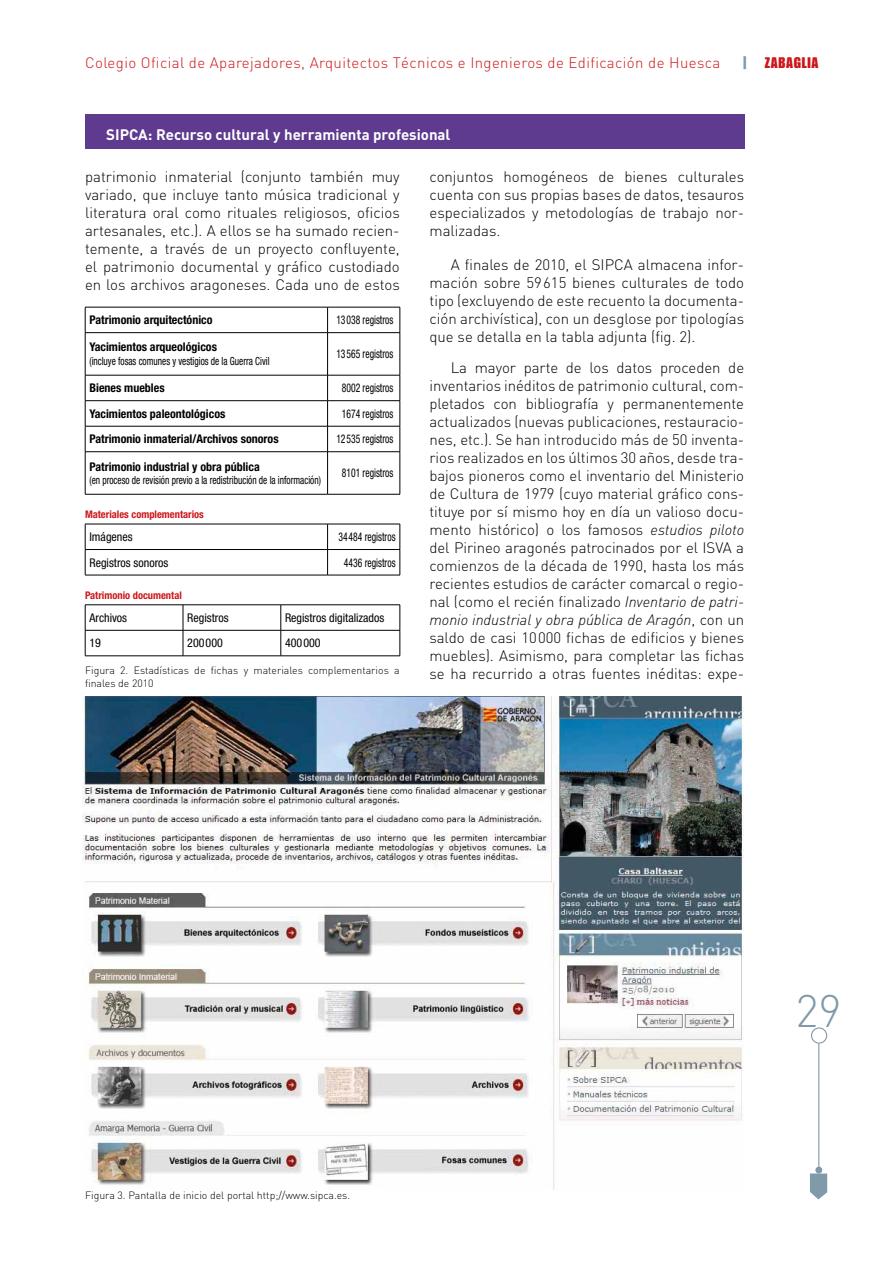
<style>
.page{position:relative;width:893px;height:1263px;background:#fff}
.page>*{position:absolute;margin:0;border:0;box-sizing:border-box;transform-origin:0 0}
.t1{font:300 45px "DIN";color:#809aa9}
.t2{font:300 15px/18px "DIN";color:#000;text-align:justify}
.t3{font:300 15px "DIN";letter-spacing:.025em;color:#cd1619}
.t4{font:700 15px "DIN";color:#fff}
.t5{font:15px "Impact LT Std";letter-spacing:.05em;color:#cd1619}
.t6{font:700 condensed 12px "Helvetica Neue LT Std";color:#000}
.t7{font:condensed 12px "Helvetica Neue LT Std";color:#000;scale:.8 1}
.t8{font:condensed 12px "Helvetica Neue LT Std";color:#000}
.t9{font:condensed 11.25px "Helvetica Neue LT Std";color:#000;scale:.83 1}
.t10{font:300 10.5px/12.6px "DIN";color:#000}
.t11{font:700 condensed 10.5px "Helvetica Neue LT Std";color:#cd1619}
.s1{font-family:"DIN";font-weight:900;color:#809aa9}
.s2{font-style:italic}
</style>
<div class="page">
<svg style="left:810px;top:1173px;width:17px;height:26px"></svg>
<div style="left:815px;top:1166px;width:7px;height:7px;background:#809aa9;border-radius:50%"></div>
<div style="left:811px;top:1027px;width:16px;height:17px;border:1px solid #809aa9;border-radius:50%"></div>
<hr style="left:818px;top:1043px;width:1px;height:127px;background:#809aa9">
<div style="left:85px;top:115px;width:659px;height:34px;background:#5e3b8f"></div>
<img style="left:82px;top:697px;width:662px;height:492px">
<hr style="left:85px;top:307px;width:243px;height:1px;background:#000">
<svg style="left:85px;top:307px;width:1px;height:25px"></svg>
<hr style="left:328px;top:307px;width:72px;height:1px;background:#000">
<svg style="left:327px;top:307px;width:1px;height:25px"></svg>
<svg style="left:400px;top:307px;width:1px;height:25px"></svg>
<hr style="left:85px;top:332px;width:243px;height:1px;background:#000">
<hr style="left:85px;top:333px;width:1px;height:42px;background:#000">
<hr style="left:328px;top:332px;width:72px;height:1px;background:#000">
<hr style="left:327px;top:333px;width:1px;height:42px;background:#000">
<hr style="left:400px;top:333px;width:1px;height:42px;background:#000">
<hr style="left:85px;top:375px;width:243px;height:1px;background:#000">
<hr style="left:328px;top:375px;width:72px;height:1px;background:#000">
<hr style="left:85px;top:400px;width:243px;height:1px;background:#000">
<hr style="left:328px;top:400px;width:72px;height:1px;background:#000">
<hr style="left:85px;top:426px;width:243px;height:1px;background:#000">
<svg style="left:85px;top:375px;width:1px;height:76px"></svg>
<hr style="left:328px;top:426px;width:72px;height:1px;background:#000">
<svg style="left:327px;top:375px;width:1px;height:76px"></svg>
<svg style="left:400px;top:375px;width:1px;height:77px"></svg>
<hr style="left:85px;top:451px;width:243px;height:1px;background:#000">
<hr style="left:85px;top:452px;width:1px;height:42px;background:#000">
<hr style="left:328px;top:451px;width:72px;height:1px;background:#000">
<hr style="left:327px;top:452px;width:1px;height:42px;background:#000">
<hr style="left:400px;top:452px;width:1px;height:42px;background:#000">
<hr style="left:85px;top:494px;width:243px;height:1px;background:#000">
<hr style="left:328px;top:494px;width:72px;height:1px;background:#000">
<hr style="left:85px;top:524px;width:243px;height:1px;background:#000">
<hr style="left:328px;top:524px;width:72px;height:1px;background:#000">
<hr style="left:85px;top:549px;width:243px;height:1px;background:#000">
<svg style="left:85px;top:524px;width:1px;height:51px"></svg>
<hr style="left:328px;top:549px;width:72px;height:1px;background:#000">
<svg style="left:327px;top:524px;width:1px;height:51px"></svg>
<svg style="left:400px;top:524px;width:1px;height:51px"></svg>
<hr style="left:85px;top:575px;width:243px;height:1px;background:#000">
<hr style="left:328px;top:575px;width:72px;height:1px;background:#000">
<hr style="left:85px;top:604px;width:98px;height:1px;background:#000">
<hr style="left:183px;top:604px;width:98px;height:1px;background:#000">
<hr style="left:281px;top:604px;width:119px;height:1px;background:#000">
<hr style="left:85px;top:630px;width:98px;height:1px;background:#000">
<svg style="left:85px;top:605px;width:1px;height:50px"></svg>
<hr style="left:183px;top:630px;width:98px;height:1px;background:#000">
<svg style="left:183px;top:605px;width:1px;height:50px"></svg>
<hr style="left:281px;top:630px;width:119px;height:1px;background:#000">
<svg style="left:281px;top:605px;width:1px;height:50px"></svg>
<svg style="left:400px;top:605px;width:1px;height:51px"></svg>
<hr style="left:85px;top:655px;width:98px;height:1px;background:#000">
<hr style="left:183px;top:655px;width:98px;height:1px;background:#000">
<hr style="left:281px;top:655px;width:119px;height:1px;background:#000">
<p class="t3" style="left:85px;top:53px;width:637px">Colegio Oficial de Aparejadores, Arquitectos Técnicos e Ingenieros de Edificación de Huesca</p>
<p class="t5" style="left:742px;top:53px;width:78px"><span class="s1">|</span> ZABAGLIA</p>
<p class="t4" style="left:106px;top:124px;width:346px">SI PCA: Recurso cultural y herramienta profesional</p>
<p class="t2" style="left:85px;top:168px;width:316px">patrimonio inmaterial (conjunto también muy variado, que incluye tanto música tradicional y literatura oral como rituales religiosos, oficios artesanales, etc.). A ellos se ha sumado recien&shy;temente, a través de un proyecto confluyente, el patrimonio documental y gráfico custodiado en los archivos aragoneses. Cada uno de estos</p>
<p class="t2" style="left:429px;top:168px;width:316px">conjuntos homogéneos de bienes culturales cuenta con sus propias bases de datos, tesauros especializados y metodologías de trabajo nor&shy;malizadas.</p>
<p class="t2" style="left:451px;top:255px;width:151px">A finales de 2010, el sipca</p>
<p class="t2" style="left:429px;top:255px;width:316px;text-indent:208px">almacena infor&shy;mación sobre 59615 bienes culturales de todo tipo (excluyendo de este recuento la documenta&shy;ción archivística), con un desglose por tipologías que se detalla en la tabla adjunta (fig. 2).</p>
<p class="t2" style="left:429px;top:358px;width:316px;text-indent:21px">La mayor parte de los datos proceden de inventarios inéditos de patrimonio cultural, com&shy;pletados con bibliografía y permanentemente actualizados (nuevas publicaciones, restauracio&shy;nes, etc.). Se han introducido más de 50 inventa&shy;rios realizados en los últimos 30 años, desde tra&shy;bajos pioneros como el inventario del Ministerio de Cultura de 1979 (cuyo material gráfico cons&shy;tituye por sí mismo hoy en día un valioso docu&shy;mento histórico) o los famosos <span class="s2">estudios piloto </span>del Pirineo aragonés patrocinados por el ISVA a comienzos de la década de 1990, hasta los más recientes estudios de carácter comarcal o regio&shy;nal (como el recién finalizado <span class="s2">Inventario de patri&shy;monio industrial y obra pública de Aragón</span>, con un saldo de casi 10000 fichas de edificios y bienes muebles). Asimismo, para completar las fichas se ha recurrido a otras fuentes inéditas: expe-</p>
<p class="t6" style="left:89px;top:313px;width:125px">Patrimonio arquitectónico</p>
<p class="t7" style="left:336px;top:313px;width:73px">13038 registros</p>
<p class="t6" style="left:89px;top:340px;width:129px">Yacimientos arqueológicos</p>
<p class="t9" style="left:89px;top:354px;width:219px">(incluye fosas comunes y vestigios de la Guerra Civil</p>
<p class="t7" style="left:336px;top:347px;width:73px">13565 registros</p>
<p class="t6" style="left:89px;top:381px;width:77px">Bienes muebles</p>
<p class="t7" style="left:342px;top:381px;width:66px">8002 registros</p>
<p class="t6" style="left:89px;top:406px;width:137px">Yacimientos paleontológicos</p>
<p class="t7" style="left:342px;top:407px;width:66px">1674 registros</p>
<p class="t6" style="left:89px;top:432px;width:191px">Patrimonio inmaterial/Archivos sonoros</p>
<p class="t7" style="left:336px;top:432px;width:73px">12535 registros</p>
<p class="t6" style="left:89px;top:459px;width:172px">Patrimonio industrial y obra pública</p>
<p class="t9" style="left:89px;top:473px;width:280px">(en proceso de revisión previo a la redistribución de la información)</p>
<p class="t7" style="left:342px;top:466px;width:66px">8101 registros</p>
<p class="t11" style="left:85px;top:508px;width:120px">Materiales complementarios</p>
<p class="t8" style="left:89px;top:530px;width:45px">Imágenes</p>
<p class="t7" style="left:338px;top:530px;width:73px">34484 registros</p>
<p class="t8" style="left:89px;top:555px;width:81px">Registros sonoros</p>
<p class="t7" style="left:344px;top:555px;width:66px">4436 registros</p>
<p class="t11" style="left:85px;top:588px;width:98px">Patrimonio documental</p>
<p class="t8" style="left:89px;top:611px;width:39px">Archivos</p>
<p class="t8" style="left:187px;top:611px;width:43px">Registros</p>
<p class="t8" style="left:285px;top:611px;width:101px">Registros digitalizados</p>
<p class="t8" style="left:89px;top:636px;width:13px">19</p>
<p class="t8" style="left:187px;top:636px;width:37px">200000</p>
<p class="t8" style="left:285px;top:636px;width:37px">400000</p>
<p class="t10" style="left:85px;top:664px;width:316px">Figura 2. Estadísticas de fichas y materiales complementarios a finales de 2010</p>
<p class="t10" style="left:85px;top:1189px;width:267px">Figura 3. Pantalla de inicio del portal http;//www.sipca.es.</p>
<h1 class="t1" style="left:795px;top:983px;width:48px">29</h1>
</div>
